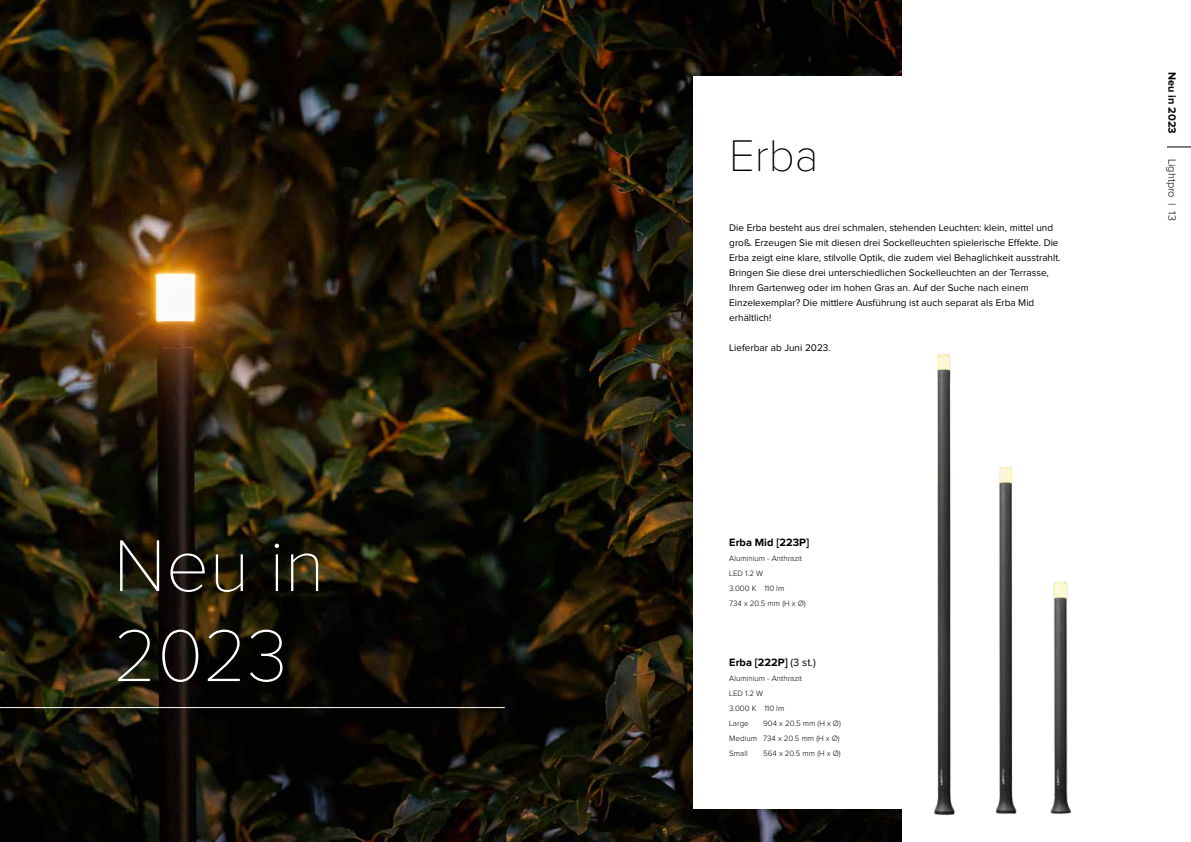
<style>
.page{position:relative;width:1191px;height:842px;background:#fff}
.page>*{position:absolute;margin:0;border:0;box-sizing:border-box;transform-origin:0 0}
.t1{font:100 76px/90px "Proxima Nova";color:#fff}
.t2{font:100 46px "Proxima Nova";color:#000}
.t3{font:700 11px "Proxima Nova";color:#000}
.t4{font:300 11px "Proxima Nova";color:#000}
.t5{font:10px/15px "Proxima Nova";color:#000}
.t6{font:300 8px/15px "Proxima Nova";color:#000}
.s1{font-weight:400}
</style>
<div class="page">
<img style="left:0;top:0;width:901px;height:842px">
<div style="left:693px;top:76px;width:358px;height:732px;background:#fff"></div>
<img style="left:934px;top:354px;width:21px;height:461px">
<img style="left:996px;top:466px;width:21px;height:348px">
<img style="left:1050px;top:582px;width:21px;height:232px">
<svg style="left:1167px;top:147px;width:24px;height:1px"></svg>
<hr style="left:0;top:707px;width:505px;height:1px;background:#fff">
<h1 class="t1" style="left:113px;top:524px;width:213px">Neu in<br>2023</h1>
<h2 class="t2" style="left:729px;top:135px;width:91px">Erba</h2>
<p class="t5" style="left:729px;top:221px;width:333px">Die Erba besteht aus drei schmalen, stehenden Leuchten: klein, mittel und groß. Erzeugen Sie mit diesen drei Sockelleuchten spielerische Effekte. Die Erba zeigt eine klare, stilvolle Optik, die zudem viel Behaglichkeit ausstrahlt.<br>Bringen Sie diese drei unterschiedlichen Sockelleuchten an der Terrasse, Ihrem Gartenweg oder im hohen Gras an. Auf der Suche nach einem Einzelexemplar? Die mittlere Ausführung ist auch separat als Erba Mid erhältlich!</p>
<p class="t5" style="left:729px;top:341px;width:103px">Lieferbar ab Juni 2023.</p>
<p class="t3" style="left:729px;top:536px;width:81px">Erba Mid [223P]</p>
<p class="t6" style="left:729px;top:551px;width:78px">Aluminium - Anthrazit<br>LED 1.2 W<br>3.000 K 110 lm<br>734 x 20.5 mm (H x Ø)</p>
<p class="t3" style="left:729px;top:656px;width:88px">Erba [222P] <span class="s1">(3 st.)</span></p>
<p class="t6" style="left:729px;top:671px;width:74px">Aluminium - Anthrazit<br>LED 1.2 W<br>3.000 K 110 lm<br>Large</p>
<p class="t6" style="left:729px;top:716px;width:113px;text-indent:34px">904 x 20.5 mm (H x Ø)<br>Medium 734 x 20.5 mm (H x Ø)<br>Small</p>
<p class="t6" style="left:763px;top:746px;width:79px">564 x 20.5 mm (H x Ø)</p>
<p class="t3" style="left:1178px;top:72px;width:63px;rotate:90deg">Neu in 2023</p>
<p class="t4" style="left:1177px;top:159px;width:63px;rotate:90deg">Lightpro | 13</p>
</div>
